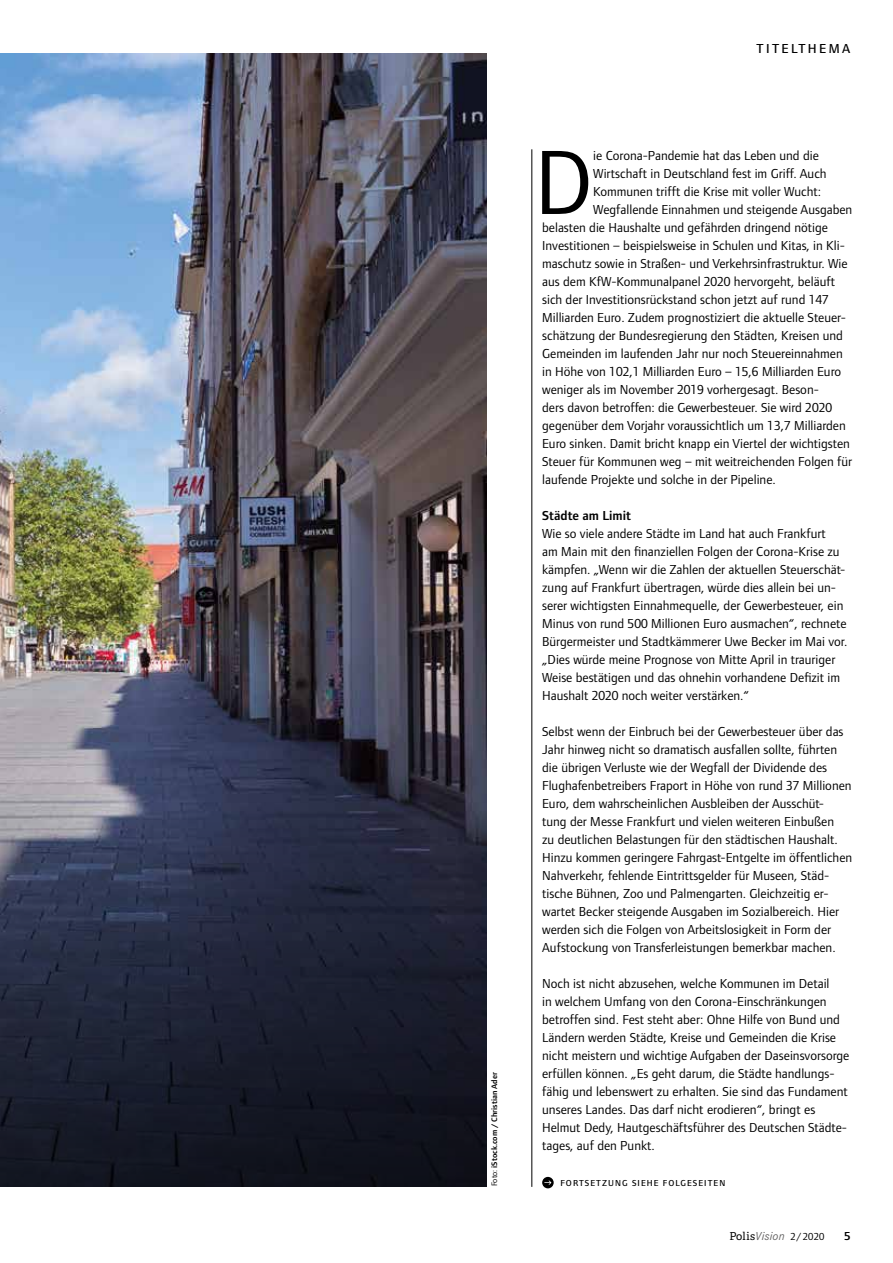
<style>
.page{position:relative;width:893px;height:1263px;background:#fff}
.page>*{position:absolute;margin:0;border:0;box-sizing:border-box;transform-origin:0 0}
.t1{font:94.5px "Foundry Form Sans";color:#000}
.t2{font:13.5px/18px "Foundry Form Sans";color:#000}
.t3{font:600 13.5px "Foundry Form Sans";color:#000}
.t4{font:500 13.5px "Foundry Form Sans";letter-spacing:.18em;color:#000}
.t5{font:italic 12px "Corporate S";letter-spacing:.02em;color:#646363}
.t6{font:600 12px "Foundry Form Sans";color:#000}
.t7{font:500 9px "Foundry Form Sans";letter-spacing:.12em;color:#000}
.t8{font:600 8.25px "Foundry Form Sans";color:#000}
.s1{font-weight:400}
.s2{font-family:"Adelle";font-style:normal;font-size:10.95px;color:#000}
.s3{font-family:"Foundry Form Sans";font-style:normal;font-size:10.5px;color:#000}
</style>
<div class="page">
<img style="left:0;top:53px;width:486px;height:748px">
<svg style="left:0;top:801px;width:486px;height:385px"></svg>
<svg style="left:542px;top:1177px;width:12px;height:11px"></svg>
<svg style="left:544px;top:1180px;width:7px;height:4px"></svg>
<hr style="left:531px;top:149px;width:1px;height:1038px;background:#000">
<p class="t8" style="left:490px;top:1186px;width:116px;rotate:-90deg"><span class="s1">Foto:</span> iStock.com / Christian Ader</p>
<p class="t4" style="left:756px;top:41px;width:95px">TITELTHEMA</p>
<h1 class="t1" style="left:534px;top:129px;width:61px">D</h1>
<p class="t2" style="left:593px;top:146px;width:227px">ie Corona-Pandemie hat das Leben und die</p>
<p class="t2" style="left:593px;top:164px;width:235px">Wirtschaft in Deutschland fest im Griff. Auch</p>
<p class="t2" style="left:593px;top:182px;width:229px">Kommunen trifft die Krise mit voller Wucht:</p>
<p class="t2" style="left:593px;top:200px;width:260px">Wegfallende Einnahmen und steigende Ausgaben</p>
<p class="t2" style="left:542px;top:218px;width:287px">belasten die Haushalte und gefährden dringend nötige</p>
<p class="t2" style="left:542px;top:236px;width:304px">Investitionen – beispielsweise in Schulen und Kitas, in Kli-</p>
<p class="t2" style="left:542px;top:254px;width:307px">maschutz sowie in Straßen- und Verkehrsinfrastruktur. Wie</p>
<p class="t2" style="left:542px;top:272px;width:295px">aus dem KfW-Kommunalpanel 2020 hervorgeht, beläuft</p>
<p class="t2" style="left:542px;top:290px;width:288px">sich der Investitionsrückstand schon jetzt auf rund 147</p>
<p class="t2" style="left:542px;top:308px;width:305px">Milliarden Euro. Zudem prognostiziert die aktuelle Steuer-</p>
<p class="t2" style="left:542px;top:326px;width:302px">schätzung der Bundesregierung den Städten, Kreisen und</p>
<p class="t2" style="left:542px;top:344px;width:302px">Gemeinden im laufenden Jahr nur noch Steuereinnahmen</p>
<p class="t2" style="left:542px;top:362px;width:301px">in Höhe von 102,1 Milliarden Euro – 15,6 Milliarden Euro</p>
<p class="t2" style="left:542px;top:380px;width:278px">weniger als im November 2019 vorhergesagt. Beson-</p>
<p class="t2" style="left:542px;top:398px;width:291px">ders davon betroffen: die Gewerbesteuer. Sie wird 2020</p>
<p class="t2" style="left:542px;top:416px;width:305px">gegenüber dem Vorjahr voraussichtlich um 13,7 Milliarden</p>
<p class="t2" style="left:542px;top:434px;width:309px">Euro sinken. Damit bricht knapp ein Viertel der wichtigsten</p>
<p class="t2" style="left:542px;top:452px;width:312px">Steuer für Kommunen weg – mit weitreichenden Folgen für</p>
<p class="t2" style="left:542px;top:470px;width:235px">laufende Projekte und solche in der Pipeline.</p>
<p class="t3" style="left:542px;top:508px;width:90px">Städte am Limit</p>
<p class="t2" style="left:542px;top:524px;width:307px">Wie so viele andere Städte im Land hat auch Frankfurt<br>am Main mit den finanziellen Folgen der Corona-Krise zu kämpfen. „Wenn wir die Zahlen der aktuellen Steuerschät&shy;zung auf Frankfurt übertragen, würde dies allein bei un&shy;serer wichtigsten Einnahmequelle, der Gewerbesteuer, ein Minus von rund 500 Millionen Euro ausmachen“, rechnete Bürgermeister und Stadtkämmerer Uwe Becker im Mai vor. „Dies würde meine Prognose von Mitte April in trauriger Weise bestätigen und das ohnehin vorhandene Defizit im Haushalt 2020 noch weiter verstärken.“</p>
<p class="t2" style="left:542px;top:722px;width:312px">Selbst wenn der Einbruch bei der Gewerbesteuer über das Jahr hinweg nicht so dramatisch ausfallen sollte, führten die übrigen Verluste wie der Wegfall der Dividende des Flughafenbetreibers Fraport in Höhe von rund 37 Millionen Euro, dem wahrscheinlichen Ausbleiben der Ausschüt-<br>tung der Messe Frankfurt und vielen weiteren Einbußen<br>zu deutlichen Belastungen für den städtischen Haushalt.<br>Hinzu kommen geringere Fahrgast-Entgelte im öffentlichen Nahverkehr, fehlende Eintrittsgelder für Museen, Städ&shy;tische Bühnen, Zoo und Palmengarten. Gleichzeitig er&shy;wartet Becker steigende Ausgaben im Sozialbereich. Hier werden sich die Folgen von Arbeitslosigkeit in Form der Aufstockung von Transferleistungen bemerkbar machen.</p>
<p class="t2" style="left:542px;top:974px;width:309px">Noch ist nicht abzusehen, welche Kommunen im Detail<br>in welchem Umfang von den Corona-Einschränkungen betroffen sind. Fest steht aber: Ohne Hilfe von Bund und Ländern werden Städte, Kreise und Gemeinden die Krise nicht meistern und wichtige Aufgaben der Daseinsvorsorge erfüllen können. „Es geht darum, die Städte handlungs&shy;fähig und lebenswert zu erhalten. Sie sind das Fundament unseres Landes. Das darf nicht erodieren“, bringt es Helmut Dedy, Hautgeschäftsführer des Deutschen Städte&shy;tages, auf den Punkt.</p>
<p class="t7" style="left:560px;top:1178px;width:166px">FORTSETZUNG SIEHE FOLGESEITEN</p>
<p class="t5" style="left:730px;top:1229px;width:96px"><span class="s2">Polis</span>Vision <span class="s3">2/ 2020</span></p>
<p class="t6" style="left:844px;top:1230px;width:7px">5</p>
</div>
